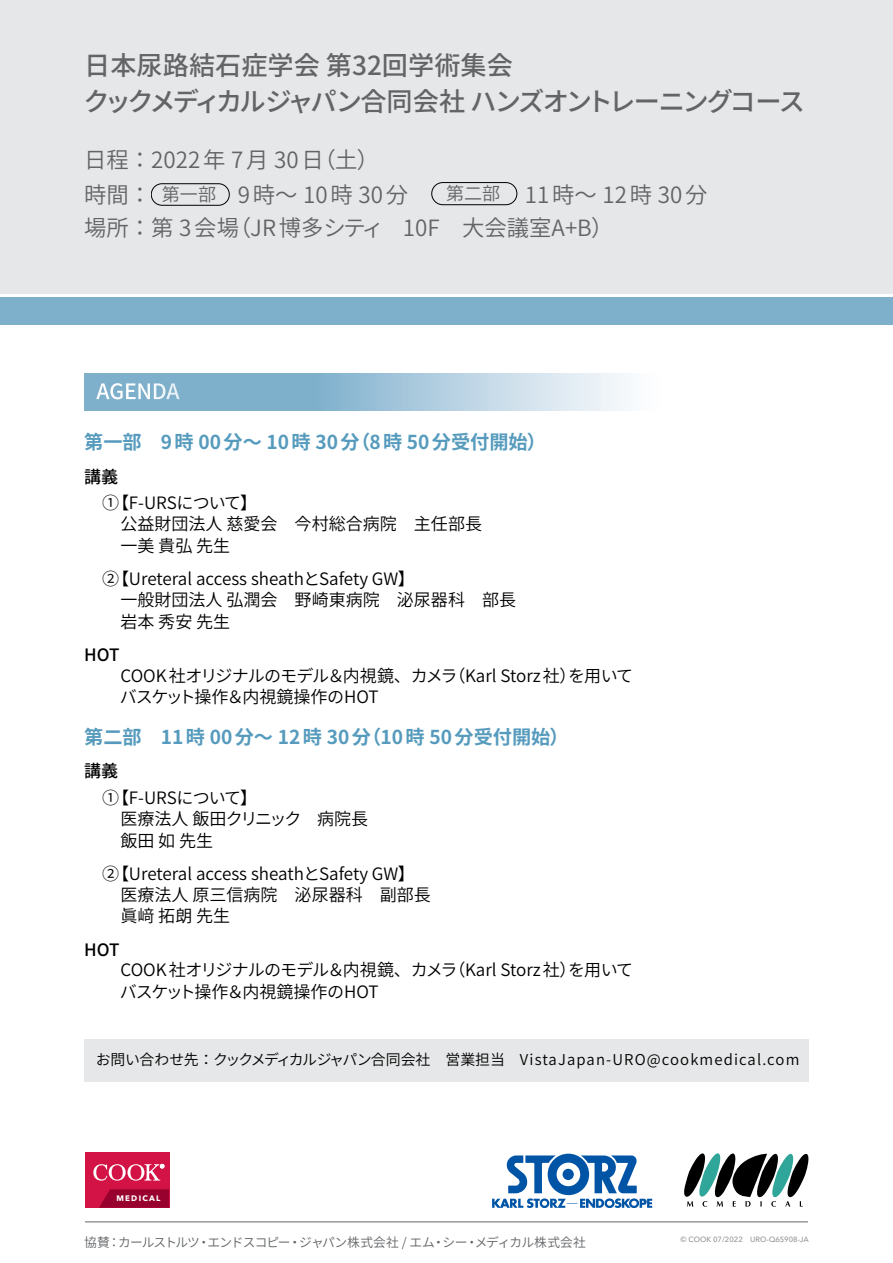
<style>
.page{position:relative;width:893px;height:1263px;background:#fff}
.page>*{position:absolute;margin:0;border:0;box-sizing:border-box;transform-origin:0 0}
.t1{font:500 26.25px/36.2px "Noto Sans CJ Kjp";letter-spacing:-.035em;color:#626466}
.t2{font:600 22.35px/34.8px "Noto Sans CJ Kjp";color:#626466}
.t3{font:500 21.3px "Noto Sans CJ Kjp";letter-spacing:-.015em;color:#fff}
.t4{font:700 19.2px "Noto Sans CJ Kjp";color:#569bbd}
.t5{font:600 17.1px/21.3px "Noto Sans CJ Kjp";color:#000}
.t6{font:600 17.1px/21.3px "Noto Sans CJ Kjp";letter-spacing:-.025em;color:#000}
.t7{font:500 17.1px "Noto Sans CJ Kjp";color:#000}
.t8{font:600 14.85px "Noto Sans CJ Kjp";letter-spacing:.01em;color:#000}
.t9{font:600 12.75px "Noto Sans CJ Kjp";letter-spacing:-.06em;color:#626466}
.t10{font:700 7.95px "Avenir Next LT Pro";letter-spacing:.155em;color:#fff}
.t11{font:500 7.5px "Avenir Next LT Pro";color:#939598}
.s1{font-size:18.15px}
</style>
<div class="page">
<div style="left:0;top:0;width:893px;height:324px;background:#e6e7e8"></div>
<div style="left:0;top:297px;width:893px;height:27px;background:#7eb0cc"></div>
<hr style="left:0;top:294px;width:893px;height:3px;background:#fff">
<div style="left:151px;top:183px;width:79px;height:22px;border:1px solid #000;border-radius:11px"></div>
<div style="left:431px;top:182px;width:86px;height:23px;border:1px solid #000;border-radius:11px"></div>
<svg style="left:684px;top:1153px;width:125px;height:54px"></svg>
<svg style="left:492px;top:1154px;width:160px;height:54px"></svg>
<div style="left:85px;top:1152px;width:84px;height:56px;background:#d31245"></div>
<svg style="left:99px;top:1189px;width:70px;height:19px"></svg>
<svg style="left:93px;top:1164px;width:71px;height:16px"></svg>
<hr style="left:85px;top:1221px;width:723px;height:1px;background:#626466">
<svg style="left:84px;top:374px;width:543px;height:36px"></svg>
<div style="left:84px;top:1039px;width:725px;height:42px;background:#e6e7e8"></div>
<h1 class="t1" style="left:83px;top:48px;width:723px">日本尿路結石症学会 第32回学術集会<br>クックメディカルジャパン合同会社 ハンズオントレーニングコース</h1>
<h2 class="t2" style="left:84px;top:143px;width:325px">日程：2022 年 7 月 30 日（土）<br>時間：<span class="s1">第一部</span> 9時～ 10時 30分</h2>
<h2 class="t2" style="left:84px;top:178px;width:625px;line-height:33.5px;text-indent:362px"><span class="s1">第二部</span> 11時～ 12時 30分場所：第 3 会場（JR 博多シティ 10F 大会議室A+B）</h2>
<p class="t3" style="left:96px;top:379px;width:85px">AGENDA</p>
<p class="t4" style="left:84px;top:432px;width:463px">第一部　9時 00分～ 10時 30分（8時 50分受付開始）</p>
<p class="t7" style="left:84px;top:467px;width:36px">講義</p>
<p class="t5" style="left:120px;top:493px;width:363px;text-indent:-18px">①【F-URSについて】<br>公益財団法人 慈愛会 今村総合病院 主任部長一美 貴弘 先生</p>
<p class="t5" style="left:120px;top:569px;width:397px;text-indent:-18px">②【Ureteral access sheathとSafety GW】<br>一般財団法人 弘潤会 野崎東病院 泌尿器科 部長岩本 秀安 先生</p>
<p class="t7" style="left:84px;top:645px;width:37px">HOT</p>
<p class="t6" style="left:120px;top:665px;width:515px">COOK 社オリジナルのモデル＆内視鏡、カメラ（Karl Storz 社）を用いてバスケット操作＆内視鏡操作のHOT</p>
<p class="t4" style="left:84px;top:726px;width:486px">第二部　11時 00分～ 12時 30分（10時 50分受付開始）</p>
<p class="t7" style="left:84px;top:761px;width:36px">講義</p>
<p class="t5" style="left:120px;top:787px;width:249px;text-indent:-18px">①【F-URSについて】<br>医療法人 飯田クリニック 病院長飯田 如 先生</p>
<p class="t5" style="left:120px;top:863px;width:312px;text-indent:-18px">②【Ureteral access sheathとSafety GW】医療法人 原三信病院 泌尿器科 副部長眞﨑 拓朗 先生</p>
<p class="t7" style="left:84px;top:940px;width:37px">HOT</p>
<p class="t6" style="left:120px;top:960px;width:515px">COOK 社オリジナルのモデル＆内視鏡、カメラ（Karl Storz 社）を用いてバスケット操作＆内視鏡操作のHOT</p>
<p class="t8" style="left:96px;top:1051px;width:705px">お問い合わせ先：クックメディカルジャパン合同会社 営業担当 VistaJapan-URO@cookmedical.com</p>
<p class="t10" style="left:116px;top:1193px;width:45px">MEDICAL</p>
<p class="t9" style="left:84px;top:1235px;width:503px">協賛：カールストルツ・エンドスコピー・ジャパン株式会社 / エム・シー・メディカル株式会社</p>
<p class="t11" style="left:681px;top:1234px;width:130px">© COOK 07/2022 URO-Q65908-JA</p>
</div>
